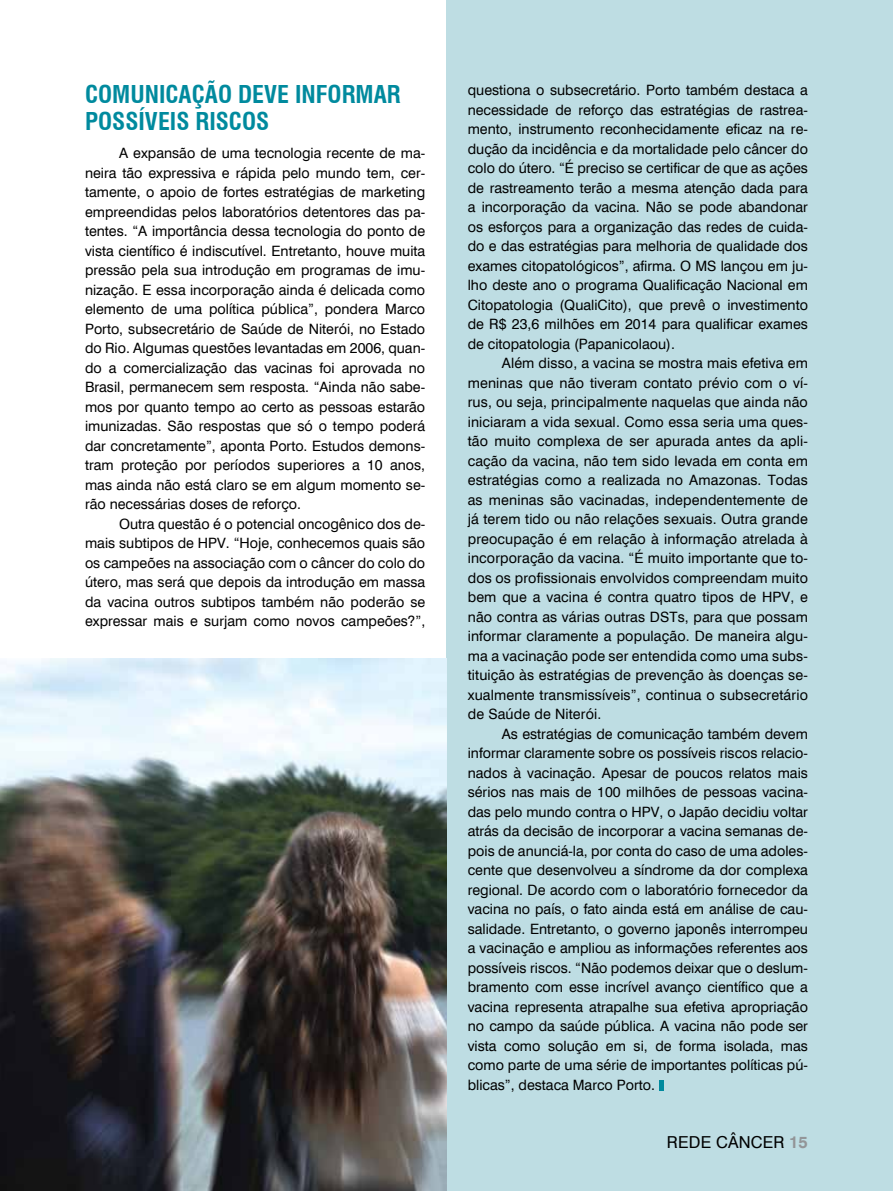
<style>
.page{position:relative;width:893px;height:1191px;background:#fff}
.page>*{position:absolute;margin:0;border:0;box-sizing:border-box;transform-origin:0 0}
.t1{font:700 condensed 24px/27px "Swiss 721 BT";color:#008a9e}
.t2{font:16.5px "Swiss 721 BT";letter-spacing:.015em;color:#000}
.t3{font:700 16.5px "Swiss 721 BT";color:#939598}
.t4{font:14.25px/19.5px "Swiss 721 BT";color:#000;text-align:justify}
</style>
<div class="page">
<div style="left:446px;top:0;width:447px;height:1191px;background:#bedde3"></div>
<img style="left:0;top:658px;width:446px;height:533px">
<hr style="left:659px;top:1079px;width:4px;height:11px;background:#008a9e">
<h1 class="t1" style="left:85px;top:81px;width:317px">COMUNICAÇÃO DEVE INFORMAR<br>POSSÍVEIS RISCOS</h1>
<p class="t4" style="left:85px;top:143px;width:342px;text-indent:34px">A expansão de uma tecnologia recente de ma&shy;neira tão expressiva e rápida pelo mundo tem, cer&shy;tamente, o apoio de fortes estratégias de marketing empreendidas pelos laboratórios detentores das pa&shy;tentes. “A importância dessa tecnologia do ponto de vista científico é indiscutível. Entretanto, houve muita pressão pela sua introdução em programas de imu&shy;nização. E essa incorporação ainda é delicada como elemento de uma política pública”, pondera Marco Porto, subsecretário de Saúde de Niterói, no Estado do Rio. Algumas questões levantadas em 2006, quan&shy;do a comercialização das vacinas foi aprovada no Brasil, permanecem sem resposta. “Ainda não sabe&shy;mos por quanto tempo ao certo as pessoas estarão imunizadas. São respostas que só o tempo poderá dar concretamente”, aponta Porto. Estudos demons&shy;tram proteção por períodos superiores a 10 anos, mas ainda não está claro se em algum momento se&shy;rão necessárias doses de reforço.</p>
<p class="t4" style="left:85px;top:514px;width:342px;text-indent:34px">Outra questão é o potencial oncogênico dos de&shy;mais subtipos de HPV. “Hoje, conhecemos quais são os campeões na associação com o câncer do colo do útero, mas será que depois da introdução em massa da vacina outros subtipos também não poderão se expressar mais e surjam como novos campeões?”,</p>
<p class="t4" style="left:468px;top:80px;width:342px">questiona o subsecretário. Porto também destaca a necessidade de reforço das estratégias de rastrea&shy;mento, instrumento reconhecidamente eficaz na re&shy;dução da incidência e da mortalidade pelo câncer do colo do útero. “É preciso se certificar de que as ações de rastreamento terão a mesma atenção dada para a incorporação da vacina. Não se pode abandonar os esforços para a organização das redes de cuida&shy;do e das estratégias para melhoria de qualidade dos exames citopatológicos”, afirma. O MS lançou em ju&shy;lho deste ano o programa Qualificação Nacional em Citopatologia (QualiCito), que prevê o investimento de R$ 23,6 milhões em 2014 para qualificar exames de citopatologia (Papanicolaou).</p>
<p class="t4" style="left:468px;top:353px;width:342px;text-indent:34px">Além disso, a vacina se mostra mais efetiva em meninas que não tiveram contato prévio com o ví&shy;rus, ou seja, principalmente naquelas que ainda não iniciaram a vida sexual. Como essa seria uma ques&shy;tão muito complexa de ser apurada antes da apli&shy;cação da vacina, não tem sido levada em conta em estratégias como a realizada no Amazonas. Todas as meninas são vacinadas, independentemente de já terem tido ou não relações sexuais. Outra grande preocupação é em relação à informação atrelada à incorporação da vacina. “É muito importante que to&shy;dos os profissionais envolvidos compreendam muito bem que a vacina é contra quatro tipos de HPV, e não contra as várias outras DSTs, para que possam informar claramente a população. De maneira algu&shy;ma a vacinação pode ser entendida como uma subs&shy;tituição às estratégias de prevenção às doenças se&shy;xualmente transmissíveis”, continua o subsecretário de Saúde de Niterói.</p>
<p class="t4" style="left:468px;top:724px;width:342px;text-indent:34px">As estratégias de comunicação também devem informar claramente sobre os possíveis riscos relacio&shy;nados à vacinação. Apesar de poucos relatos mais sérios nas mais de 100 milhões de pessoas vacina&shy;das pelo mundo contra o HPV, o Japão decidiu voltar atrás da decisão de incorporar a vacina semanas de&shy;pois de anunciá-la, por conta do caso de uma adoles&shy;cente que desenvolveu a síndrome da dor complexa regional. De acordo com o laboratório fornecedor da vacina no país, o fato ainda está em análise de cau&shy;salidade. Entretanto, o governo japonês interrompeu a vacinação e ampliou as informações referentes aos possíveis riscos. “Não podemos deixar que o deslum&shy;bramento com esse incrível avanço científico que a vacina representa atrapalhe sua efetiva apropriação no campo da saúde pública. A vacina não pode ser vista como solução em si, de forma isolada, mas como parte de uma série de importantes políticas pú&shy;blicas”, destaca Marco Porto.</p>
<p class="t2" style="left:667px;top:1132px;width:84px">Rede câncer</p>
<p class="t3" style="left:789px;top:1132px;width:20px">15</p>
</div>
